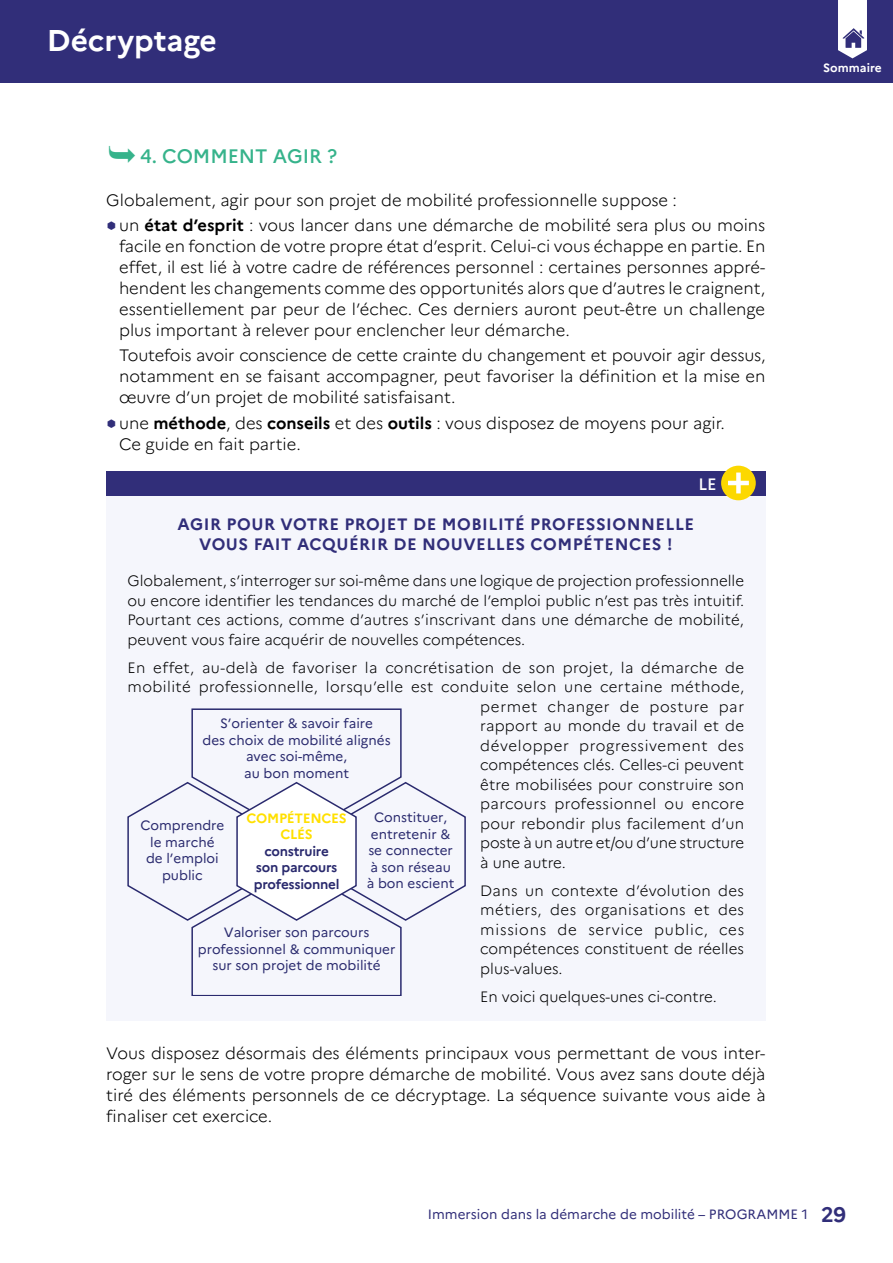
<style>
.page{position:relative;width:893px;height:1263px;background:#fff}
.page>*{position:absolute;margin:0;border:0;box-sizing:border-box;transform-origin:0 0}
.t1{font:700 30px "Marianne";color:#fff}
.t2{font:500 19.5px "Marianne";color:#36b38b}
.t3{font:300 16.5px/21px "Marianne";color:#000;text-align:justify}
.t4{font:700 16.5px/19.5px "Marianne";letter-spacing:.03em;color:#312e79;text-align:center}
.t5{font:500 16.5px "Marianne";color:#fff}
.t6{font:300 15px/19.5px "Marianne";letter-spacing:.01em;color:#000;text-align:justify}
.t7{font:300 15px "Marianne";letter-spacing:-.01em;color:#000}
.t8{font:300 15px "Marianne";letter-spacing:.03em;color:#000}
.t9{font:300 15px "Marianne";letter-spacing:.04em;color:#000}
.t10{font:300 15px "Marianne";letter-spacing:.045em;color:#000}
.t11{font:13.5px/16.5px "Marianne";color:#2a2a6e;text-align:center}
.t12{font:13.5px "Marianne";color:#312e79}
.t13{font:700 13.5px/16.5px "Marianne";letter-spacing:-.02em;color:#2a2a6e;text-align:center}
.t14{font:700 13.5px/16.5px "Marianne";letter-spacing:-.02em;color:#ffe000;text-align:center}
.t15{font:700 12px "Marianne";color:#fff}
.s1{font-weight:700}
.s2{font-weight:700;font-size:21px}
</style>
<div class="page">
<div style="left:0;top:0;width:893px;height:83px;background:#312e79"></div>
<svg style="left:838px;top:0;width:29px;height:58px"></svg>
<div style="left:106px;top:490px;width:659px;height:531px;background:#f5f6fc"></div>
<svg style="left:128px;top:708px;width:338px;height:288px"></svg>
<div style="left:106px;top:471px;width:659px;height:24px;background:#312e79"></div>
<div style="left:721px;top:466px;width:35px;height:34px;background:#fcd800;border-radius:50%"></div>
<svg style="left:728px;top:472px;width:21px;height:21px"></svg>
<h1 class="t1" style="left:47px;top:22px;width:172px">Décryptage</h1>
<p class="t2" style="left:140px;top:145px;width:198px">4. COMMENT AGIR ?</p>
<p class="t3" style="left:119px;top:187px;width:648px;line-height:25.2px;text-indent:-13px">Globalement, agir pour son projet de mobilité professionnelle suppose :<br>un <span class="s1">état d’esprit</span> : vous lancer dans une démarche de mobilité sera plus ou moins</p>
<p class="t3" style="left:119px;top:236px;width:648px">facile en fonction de votre propre état d’esprit. Celui-ci vous échappe en partie. En effet, il est lié à votre cadre de références personnel : certaines personnes appré&shy;hendent les changements comme des opportunités alors que d’autres le craignent, essentiellement par peur de l’échec. Ces derniers auront peut-être un challenge plus important à relever pour enclencher leur démarche.</p>
<p class="t3" style="left:119px;top:345px;width:648px">Toutefois avoir conscience de cette crainte du changement et pouvoir agir dessus, notamment en se faisant accompagner, peut favoriser la définition et la mise en œuvre d’un projet de mobilité satisfaisant.</p>
<p class="t3" style="left:119px;top:412px;width:607px">une <span class="s1">méthode</span>, des <span class="s1">conseils</span> et des <span class="s1">outils</span> : vous disposez de moyens pour agir.<br>Ce guide en fait partie.</p>
<p class="t5" style="left:698px;top:474px;width:20px">LE</p>
<p class="t4" style="left:178px;top:515px;width:518px">AGIR POUR VOTRE PROJET DE MOBILITÉ PROFESSIONNELLE<br>VOUS FAIT ACQUÉRIR DE NOUVELLES COMPÉTENCES !</p>
<p class="t6" style="left:128px;top:571px;width:618px">Globalement, s’interroger sur soi-même dans une logique de projection professionnelle ou encore identifier les tendances du marché de l’emploi public n’est pas très intuitif.<br>Pourtant ces actions, comme d’autres s’inscrivant dans une démarche de mobilité, peuvent vous faire acquérir de nouvelles compétences.</p>
<p class="t6" style="left:128px;top:658px;width:618px">En effet, au-delà de favoriser la concrétisation de son projet, la démarche de</p>
<p class="t6" style="left:128px;top:677px;width:618px">mobilité professionnelle, lorsqu’elle est conduite selon une certaine méthode,</p>
<p class="t10" style="left:480px;top:697px;width:265px">permet changer de posture par</p>
<p class="t6" style="left:480px;top:716px;width:265px">rapport au monde du travail et de</p>
<p class="t9" style="left:480px;top:736px;width:265px">développer progressivement des</p>
<p class="t6" style="left:480px;top:755px;width:265px">compétences clés. Celles-ci peuvent</p>
<p class="t6" style="left:480px;top:775px;width:265px">être mobilisées pour construire son</p>
<p class="t8" style="left:480px;top:795px;width:265px">parcours professionnel ou encore</p>
<p class="t6" style="left:480px;top:814px;width:265px">pour rebondir plus facilement d’un</p>
<p class="t7" style="left:480px;top:834px;width:265px">poste à un autre et/ou d’une structure</p>
<p class="t6" style="left:480px;top:853px;width:87px">à une autre.</p>
<p class="t6" style="left:480px;top:881px;width:265px">Dans un contexte d’évolution des métiers, des organisations et des missions de service public, ces compétences constituent de réelles plus-values.</p>
<p class="t6" style="left:480px;top:987px;width:238px">En voici quelques-unes ci-contre.</p>
<p class="t11" style="left:202px;top:715px;width:190px">S’orienter &amp; savoir faire<br>des choix de mobilité alignés avec soi-même,<br>au bon moment</p>
<p class="t14" style="left:246px;top:810px;width:102px">COMPÉTENCES<br>CLÉS</p>
<p class="t13" style="left:254px;top:843px;width:87px">construire son parcours professionnel</p>
<p class="t11" style="left:140px;top:817px;width:86px">Comprendre le marché de l’emploi public</p>
<p class="t11" style="left:367px;top:809px;width:89px">Constituer, entretenir &amp; se connecter à son réseau à bon escient</p>
<p class="t11" style="left:198px;top:924px;width:199px">Valoriser son parcours professionnel &amp; communiquer sur son projet de mobilité</p>
<p class="t3" style="left:106px;top:1043px;width:661px">Vous disposez désormais des éléments principaux vous permettant de vous inter&shy;roger sur le sens de votre propre démarche de mobilité. Vous avez sans doute déjà tiré des éléments personnels de ce décryptage. La séquence suivante vous aide à finaliser cet exercice.</p>
<p class="t15" style="left:823px;top:60px;width:60px">Sommaire</p>
<p class="t12" style="left:428px;top:1206px;width:300px">Immersion dans la démarche de mobilité – Progra</p>
<p class="t12" style="left:766px;top:1206px;width:81px">mme 1 <span class="s2">29</span></p>
</div>
